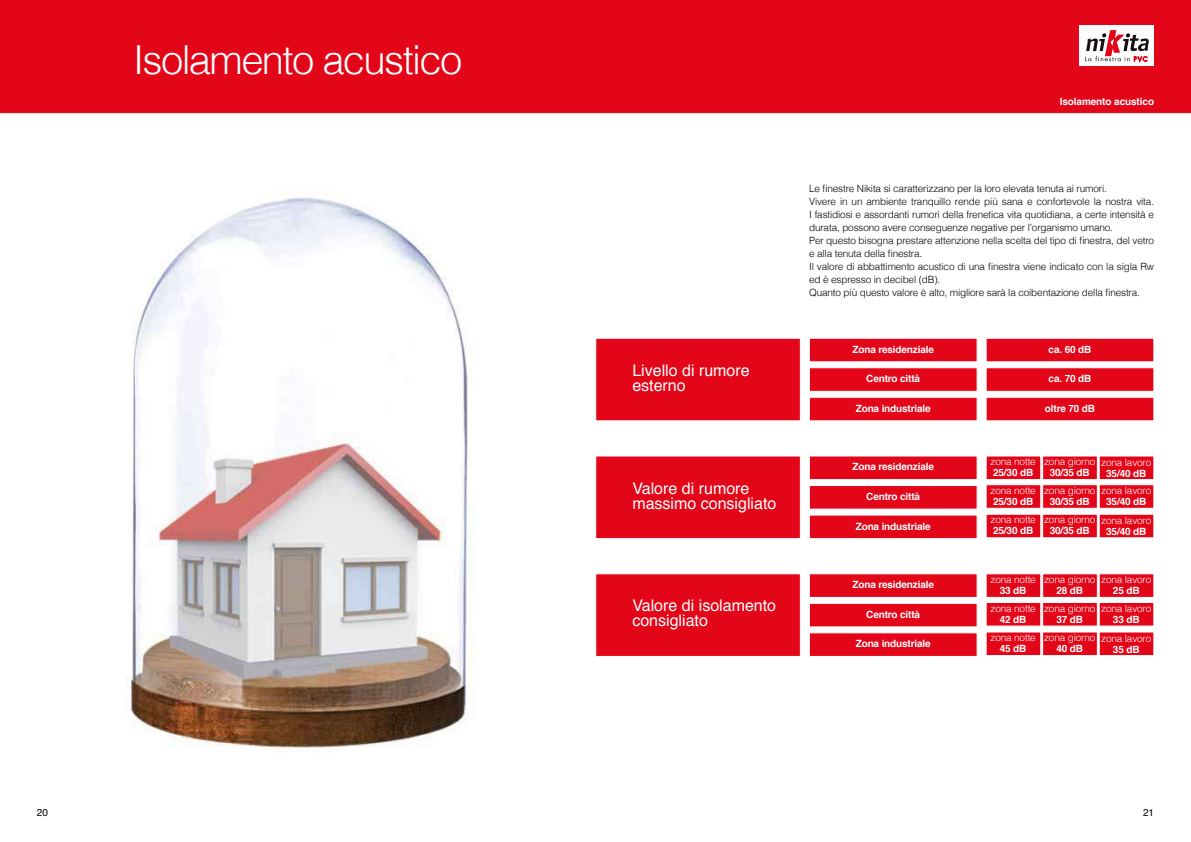
<style>
.page{position:relative;width:1191px;height:842px;background:#fff}
.page>*{position:absolute;margin:0;border:0;box-sizing:border-box;transform-origin:0 0}
.t1{font:300 40px "Helvetica";letter-spacing:-.04em;color:#fff}
.t2{font:16px/15px "Helvetica";color:#fff}
.t3{font:300 10px/13px "Helvetica";letter-spacing:-.015em;color:#000}
.t4{font:700 10px "Helvetica";letter-spacing:-.015em;color:#fff}
.t5{font:300 10px "Helvetica";letter-spacing:-.015em;color:#fff}
.t6{font:10px "Helvetica";color:#000}
</style>
<div class="page">
<img style="left:126px;top:197px;width:346px;height:555px">
<div style="left:0;top:0;width:1191px;height:114px;background:#e30518"></div>
<div style="left:1079px;top:26px;width:75px;height:40px;background:#fff"></div>
<svg style="left:1085px;top:30px;width:64px;height:33px"></svg>
<div style="left:595px;top:338px;width:205px;height:83px;background:#e30518;border:1px solid #fff"></div>
<div style="left:809px;top:338px;width:168px;height:24px;background:#e30518;border:1px solid #fff"></div>
<div style="left:809px;top:456px;width:168px;height:24px;background:#e30518;border:1px solid #fff"></div>
<div style="left:809px;top:573px;width:168px;height:25px;background:#e30518;border:1px solid #fff"></div>
<div style="left:986px;top:338px;width:168px;height:24px;background:#e30518;border:1px solid #fff"></div>
<div style="left:986px;top:456px;width:55px;height:24px;background:#e30518;border:1px solid #fff"></div>
<div style="left:986px;top:573px;width:55px;height:25px;background:#e30518;border:1px solid #fff"></div>
<div style="left:986px;top:484px;width:55px;height:24px;background:#e30518;border:1px solid #fff"></div>
<div style="left:986px;top:602px;width:55px;height:24px;background:#e30518;border:1px solid #fff"></div>
<div style="left:986px;top:514px;width:55px;height:24px;background:#e30518;border:1px solid #fff"></div>
<div style="left:986px;top:632px;width:55px;height:24px;background:#e30518;border:1px solid #fff"></div>
<div style="left:1042px;top:456px;width:55px;height:24px;background:#e30518;border:1px solid #fff"></div>
<div style="left:1042px;top:573px;width:55px;height:25px;background:#e30518;border:1px solid #fff"></div>
<div style="left:1042px;top:484px;width:55px;height:24px;background:#e30518;border:1px solid #fff"></div>
<div style="left:1042px;top:602px;width:55px;height:24px;background:#e30518;border:1px solid #fff"></div>
<div style="left:1042px;top:514px;width:55px;height:24px;background:#e30518;border:1px solid #fff"></div>
<div style="left:1042px;top:632px;width:55px;height:24px;background:#e30518;border:1px solid #fff"></div>
<div style="left:1099px;top:456px;width:55px;height:24px;background:#e30518;border:1px solid #fff"></div>
<div style="left:1099px;top:573px;width:55px;height:25px;background:#e30518;border:1px solid #fff"></div>
<div style="left:1099px;top:484px;width:55px;height:24px;background:#e30518;border:1px solid #fff"></div>
<div style="left:1099px;top:602px;width:55px;height:24px;background:#e30518;border:1px solid #fff"></div>
<div style="left:1099px;top:514px;width:55px;height:24px;background:#e30518;border:1px solid #fff"></div>
<div style="left:1099px;top:632px;width:55px;height:24px;background:#e30518;border:1px solid #fff"></div>
<div style="left:809px;top:367px;width:168px;height:25px;background:#e30518;border:1px solid #fff"></div>
<div style="left:809px;top:485px;width:168px;height:24px;background:#e30518;border:1px solid #fff"></div>
<div style="left:809px;top:603px;width:168px;height:24px;background:#e30518;border:1px solid #fff"></div>
<div style="left:986px;top:367px;width:168px;height:25px;background:#e30518;border:1px solid #fff"></div>
<div style="left:809px;top:397px;width:168px;height:24px;background:#e30518;border:1px solid #fff"></div>
<div style="left:809px;top:515px;width:168px;height:24px;background:#e30518;border:1px solid #fff"></div>
<div style="left:809px;top:633px;width:168px;height:24px;background:#e30518;border:1px solid #fff"></div>
<div style="left:986px;top:397px;width:168px;height:24px;background:#e30518;border:1px solid #fff"></div>
<div style="left:595px;top:456px;width:205px;height:83px;background:#e30518;border:1px solid #fff"></div>
<div style="left:595px;top:573px;width:205px;height:84px;background:#e30518;border:1px solid #fff"></div>
<h1 class="t1" style="left:133px;top:45px;width:331px">Isolamento acustico</h1>
<h2 class="t2" style="left:632px;top:364px;width:119px">Livello di rumore esterno</h2>
<h2 class="t2" style="left:632px;top:482px;width:146px">Valore di rumore massimo consigliato</h2>
<h2 class="t2" style="left:632px;top:600px;width:145px">Valore di isolamento consigliato</h2>
<p class="t4" style="left:1059px;top:98px;width:96px">Isolamento acustico</p>
<p class="t3" style="left:809px;top:181px;width:346px">Le finestre Nikita si caratterizzano per la loro elevata tenuta ai rumori.<br>Vivere in un ambiente tranquillo rende più sana e confortevole la nostra vita.<br>I fastidiosi e assordanti rumori della frenetica vita quotidiana, a certe intensità e durata, possono avere conseguenze negative per l’organismo umano.<br>Per questo bisogna prestare attenzione nella scelta del tipo di finestra, del vetro e alla tenuta della finestra.<br>Il valore di abbattimento acustico di una finestra viene indicato con la sigla Rw ed è espresso in decibel (dB).<br>Quanto più questo valore è alto, migliore sarà la coibentazione della finestra.</p>
<p class="t4" style="left:852px;top:345px;width:83px">Zona residenziale</p>
<p class="t4" style="left:1048px;top:345px;width:44px">ca. 60 dB</p>
<p class="t4" style="left:866px;top:371px;width:55px">Centro città</p>
<p class="t4" style="left:855px;top:404px;width:76px">Zona industriale</p>
<p class="t4" style="left:1048px;top:375px;width:44px">ca. 70 dB</p>
<p class="t4" style="left:1045px;top:404px;width:52px">oltre 70 dB</p>
<p class="t4" style="left:852px;top:463px;width:83px">Zona residenziale</p>
<p class="t5" style="left:990px;top:458px;width:47px">zona notte</p>
<p class="t4" style="left:993px;top:469px;width:42px">25/30 dB</p>
<p class="t5" style="left:1044px;top:453px;width:53px">zona giorno</p>
<p class="t4" style="left:1049px;top:469px;width:42px">30/35 dB</p>
<p class="t5" style="left:1101px;top:458px;width:52px">zona lavoro</p>
<p class="t4" style="left:1106px;top:469px;width:42px">35/40 dB</p>
<p class="t4" style="left:866px;top:488px;width:55px">Centro città</p>
<p class="t5" style="left:990px;top:486px;width:47px">zona notte</p>
<p class="t4" style="left:993px;top:497px;width:42px">25/30 dB</p>
<p class="t5" style="left:1044px;top:482px;width:53px">zona giorno</p>
<p class="t4" style="left:1049px;top:497px;width:42px">30/35 dB</p>
<p class="t5" style="left:1101px;top:487px;width:52px">zona lavoro</p>
<p class="t4" style="left:1106px;top:498px;width:42px">35/40 dB</p>
<p class="t4" style="left:855px;top:522px;width:76px">Zona industriale</p>
<p class="t5" style="left:990px;top:516px;width:47px">zona notte</p>
<p class="t4" style="left:993px;top:527px;width:42px">25/30 dB</p>
<p class="t5" style="left:1044px;top:511px;width:53px">zona giorno</p>
<p class="t4" style="left:1049px;top:527px;width:42px">30/35 dB</p>
<p class="t5" style="left:1101px;top:516px;width:52px">zona lavoro</p>
<p class="t4" style="left:1106px;top:527px;width:42px">35/40 dB</p>
<p class="t4" style="left:852px;top:581px;width:83px">Zona residenziale</p>
<p class="t5" style="left:990px;top:576px;width:47px">zona notte</p>
<p class="t4" style="left:999px;top:586px;width:28px">33 dB</p>
<p class="t5" style="left:1044px;top:571px;width:53px">zona giorno</p>
<p class="t4" style="left:1056px;top:586px;width:28px">28 dB</p>
<p class="t5" style="left:1101px;top:576px;width:52px">zona lavoro</p>
<p class="t4" style="left:1113px;top:587px;width:28px">25 dB</p>
<p class="t4" style="left:866px;top:606px;width:55px">Centro città</p>
<p class="t5" style="left:990px;top:604px;width:47px">zona notte</p>
<p class="t4" style="left:999px;top:615px;width:28px">42 dB</p>
<p class="t5" style="left:1044px;top:600px;width:53px">zona giorno</p>
<p class="t4" style="left:1056px;top:615px;width:28px">37 dB</p>
<p class="t5" style="left:1101px;top:605px;width:52px">zona lavoro</p>
<p class="t4" style="left:1113px;top:615px;width:28px">33 dB</p>
<p class="t4" style="left:855px;top:640px;width:76px">Zona industriale</p>
<p class="t5" style="left:990px;top:634px;width:47px">zona notte</p>
<p class="t4" style="left:999px;top:645px;width:28px">45 dB</p>
<p class="t5" style="left:1044px;top:629px;width:53px">zona giorno</p>
<p class="t4" style="left:1056px;top:645px;width:28px">40 dB</p>
<p class="t5" style="left:1101px;top:634px;width:52px">zona lavoro</p>
<p class="t4" style="left:1113px;top:645px;width:28px">35 dB</p>
<p class="t6" style="left:37px;top:809px;width:13px">20</p>
<p class="t6" style="left:1143px;top:809px;width:13px">21</p>
</div>
